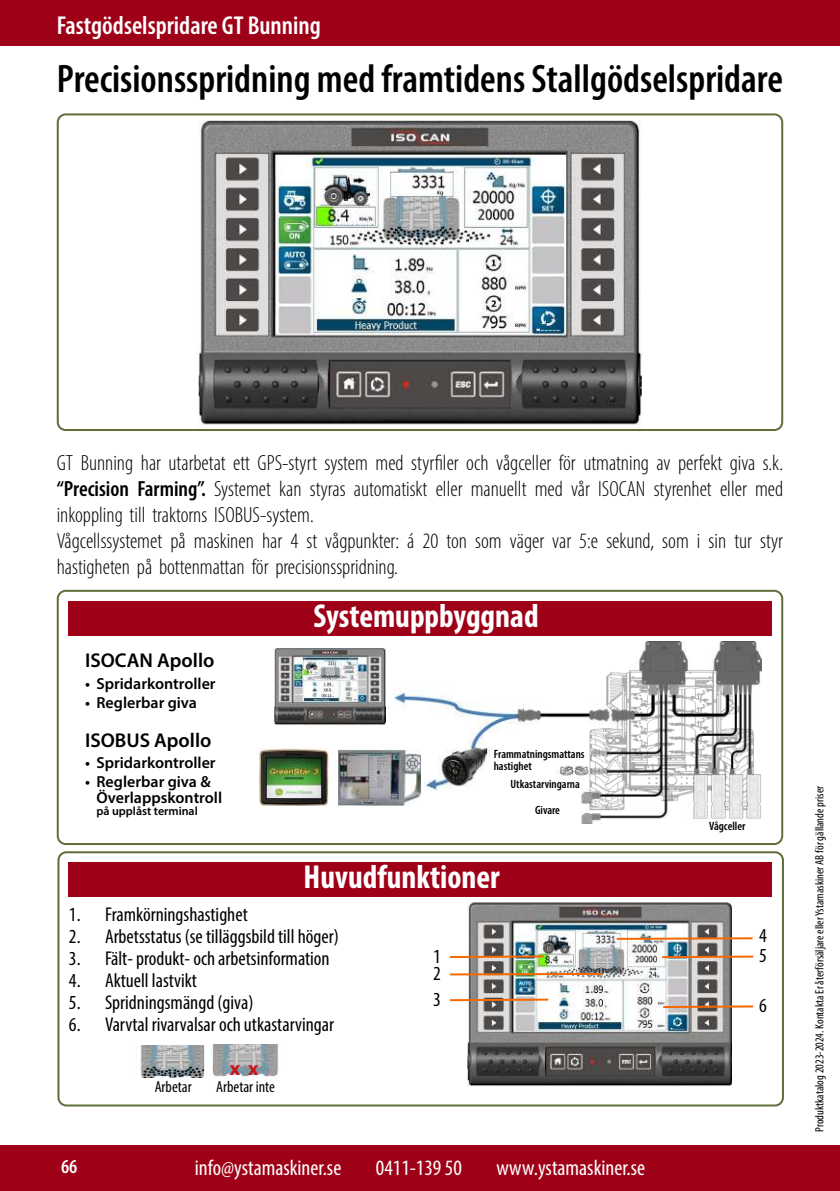
<style>
.page{position:relative;width:840px;height:1191px;background:#fff}
.page>*{position:absolute;margin:0;border:0;box-sizing:border-box;transform-origin:0 0}
.t1{font:600 condensed 40px "Myriad Pro";color:#000}
.t2{font:700 condensed 33.4px "Myriad Pro";color:#fff}
.t3{font:600 condensed 26px "Myriad Pro";color:#fff}
.t4{font:300 condensed 22px/26px "Myriad Pro";color:#000}
.t5{font:condensed 22px "Myriad Pro";color:#fff}
.t6{font:condensed 20px "Myriad Pro";color:#000}
.t7{font:600 20px "Myriad Pro";color:#000}
.t8{font:600 condensed 20px "Myriad Pro";color:#fff}
.t9{font:700 20px "Myriad Pro";color:#cc1216}
.t10{font:600 16px/16px "Myriad Pro";color:#000}
.t11{font:condensed 16px "Myriad Pro";color:#000}
.t12{font:condensed 12px "Myriad Pro";color:#000}
.t13{font:600 condensed 12px/12px "Myriad Pro";color:#000}
.t14{font:600 12px "Myriad Pro";color:#000}
.s1{font-weight:600}
</style>
<div class="page">
<div style="left:0;top:0;width:839px;height:45px;background:#9e0117"></div>
<div style="left:0;top:1145px;width:839px;height:46px;background:#9e0117"></div>
<div style="left:57px;top:851px;width:726px;height:255px;border:2px solid #5f6f39;border-radius:8px"></div>
<img style="left:467px;top:902px;width:264px;height:184px">
<hr style="left:450px;top:955px;width:93px;height:3px;background:#f66800">
<hr style="left:450px;top:973px;width:152px;height:2px;background:#f66800">
<hr style="left:616px;top:937px;width:136px;height:3px;background:#f66800">
<hr style="left:661px;top:955px;width:91px;height:3px;background:#f66800">
<hr style="left:662px;top:1005px;width:90px;height:3px;background:#f66800">
<hr style="left:450px;top:998px;width:98px;height:3px;background:#f66800">
<img style="left:140px;top:1045px;width:65px;height:33px">
<img style="left:212px;top:1044px;width:67px;height:33px">
<img style="left:198px;top:120px;width:443px;height:308px">
<div style="left:57px;top:113px;width:725px;height:318px;border:2px solid #5f6f39;border-radius:8px"></div>
<div style="left:57px;top:590px;width:725px;height:255px;border:2px solid #5f6f39;border-radius:8px"></div>
<img style="left:394px;top:689px;width:123px;height:102px">
<div style="left:68px;top:601px;width:703px;height:34px;background:#9e0117"></div>
<div style="left:68px;top:862px;width:703px;height:34px;background:#9e0117"></div>
<img style="left:274px;top:648px;width:111px;height:77px">
<img style="left:338px;top:749px;width:82px;height:56px">
<img style="left:259px;top:748px;width:69px;height:57px">
<img style="left:517px;top:641px;width:244px;height:182px">
<p class="t3" style="left:57px;top:9px;width:265px">Fastgödselspridare GT Bunning</p>
<h1 class="t1" style="left:57px;top:54px;width:727px">Precisionsspridning med framtidens Stallgödselspridare</h1>
<p class="t4" style="left:57px;top:450px;width:727px">GT Bunning har utarbetat ett GPS-styrt system med styrfiler och vågceller för utmatning av perfekt giva s.k. <span class="s1">“Precision Farming”.</span> Systemet kan styras automatiskt eller manuellt med vår ISOCAN styrenhet eller med inkoppling till traktorns ISOBUS-system.<br>Vågcellssystemet på maskinen har 4 st vågpunkter: á 20 ton som väger var 5:e sekund, som i sin tur styr hastigheten på bottenmattan för precisionsspridning.</p>
<h2 class="t2" style="left:313px;top:595px;width:226px">Systemuppbyggnad</h2>
<p class="t7" style="left:85px;top:648px;width:131px">ISOCAN Apollo</p>
<p class="t10" style="left:85px;top:675px;width:132px">• Spridarkontroller</p>
<p class="t10" style="left:85px;top:694px;width:113px">• Reglerbar giva</p>
<p class="t7" style="left:85px;top:727px;width:128px">ISOBUS Apollo</p>
<p class="t10" style="left:85px;top:754px;width:132px">• Spridarkontroller</p>
<p class="t10" style="left:96px;top:773px;width:127px;text-indent:-11px">• Reglerbar giva &amp;<br>Överlappskontroll</p>
<p class="t14" style="left:96px;top:803px;width:103px">på upplåst terminal</p>
<p class="t13" style="left:493px;top:747px;width:92px">Frammatningsmattans hastighet</p>
<p class="t13" style="left:510px;top:771px;width:71px;line-height:26.2px;text-align:center">Utkastarvingarna<br>Givare</p>
<h2 class="t2" style="left:303px;top:856px;width:198px">Huvudfunktioner</h2>
<p class="t6" style="left:69px;top:902px;width:180px">1. Framkörningshastighet</p>
<p class="t6" style="left:69px;top:924px;width:271px">2. Arbetsstatus (se tilläggsbild till höger)</p>
<p class="t6" style="left:69px;top:946px;width:262px">3. Fält- produkt- och arbetsinformation</p>
<p class="t6" style="left:69px;top:968px;width:129px">4. Aktuell lastvikt</p>
<p class="t6" style="left:69px;top:990px;width:186px">5. Spridningsmängd (giva)</p>
<p class="t6" style="left:69px;top:1012px;width:266px">6. Varvtal rivarvalsar och utkastarvingar</p>
<p class="t9" style="left:229px;top:1055px;width:30px">x x</p>
<p class="t11" style="left:155px;top:1077px;width:38px">Arbetar</p>
<p class="t11" style="left:216px;top:1076px;width:60px">Arbetar inte</p>
<p class="t6" style="left:433px;top:943px;width:9px">1</p>
<p class="t6" style="left:433px;top:961px;width:9px">2</p>
<p class="t6" style="left:433px;top:987px;width:9px">3</p>
<p class="t8" style="left:61px;top:1154px;width:18px">66</p>
<p class="t5" style="left:195px;top:1154px;width:148px">info@ystamaskiner.se</p>
<p class="t5" style="left:375px;top:1154px;width:87px">0411-139 50</p>
<p class="t5" style="left:496px;top:1154px;width:150px">www.ystamaskiner.se</p>
<p class="t13" style="left:708px;top:819px;width:38px">Vågceller</p>
<p class="t6" style="left:758px;top:923px;width:9px">4</p>
<p class="t6" style="left:758px;top:943px;width:9px">5</p>
<p class="t6" style="left:758px;top:993px;width:9px">6</p>
<p class="t12" style="left:811px;top:1131px;width:347px;rotate:-90deg">Produktkatalog 2023-2024. Kontakta Er återförsäljare eller Ystamaskiner AB för gällande priser</p>
</div>
